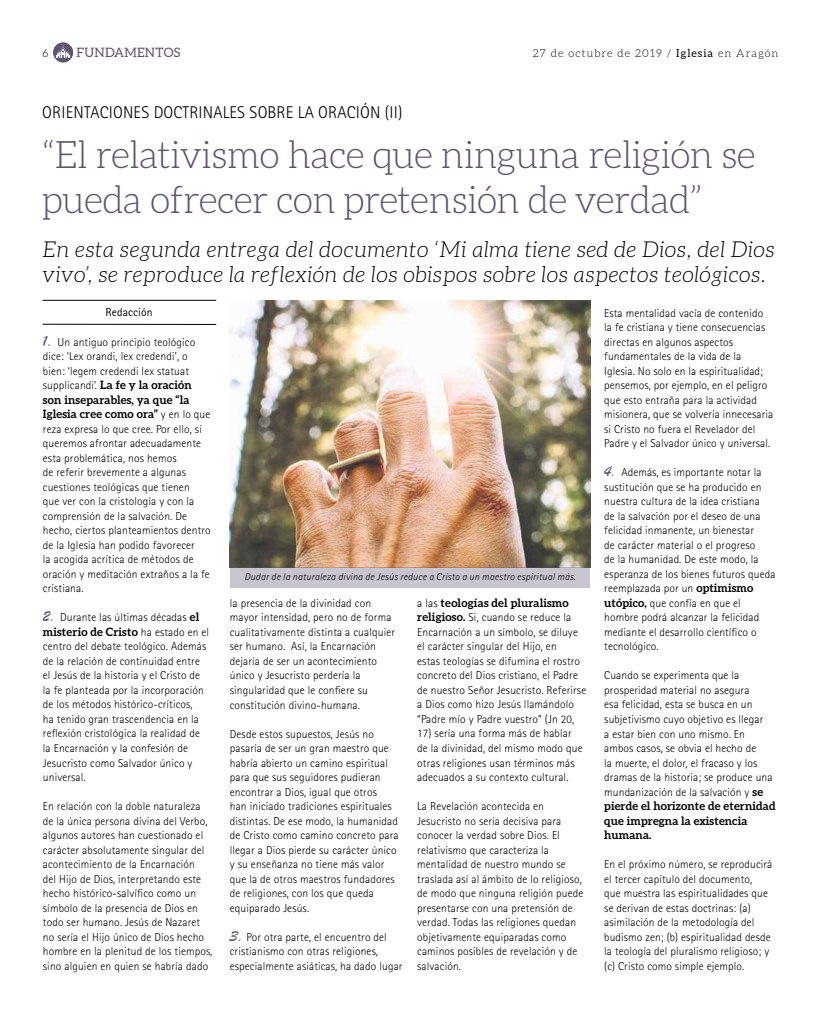
<style>
.page{position:relative;width:820px;height:1021px;background:#fff}
.page>*{position:absolute;margin:0;border:0;box-sizing:border-box;transform-origin:0 0}
.t1{font:300 38px/45.6px "Aleo";letter-spacing:-.02em;color:#5e546e}
.t2{font:italic 300 22px/25px "Aleo";letter-spacing:.025em;color:#000}
.t3{font:300 17px "Rotis Sans Serif";letter-spacing:.01em;color:#000}
.t4{font:13px "Aleo";letter-spacing:.02em;color:#5e546e}
.t5{font:300 11.5px/14.5px "Rotis Sans Serif";letter-spacing:.01em;color:#000}
.t6{font:700 11.5px/14.5px "Aleo";letter-spacing:.01em;color:#000}
.t7{font:11.5px "Rotis Sans Serif";letter-spacing:.01em;color:#000}
.t8{font:300 11px "Aleo";letter-spacing:.1em;color:#000}
.t9{font:300 11px "Aleo";color:#5e546e}
.t10{font:italic 300 10px "Rotis Sans Serif";letter-spacing:.025em;color:#000}
.s1{font-weight:400}
.s2{font-family:"Brush Script";font-weight:400;font-size:16px;color:#5e546e}
.s3{font-family:"Rotis Sans Serif";font-weight:300}
.s4{font-family:"Aleo";font-weight:700}
</style>
<div class="page">
<svg style="left:53px;top:43px;width:20px;height:19px"></svg>
<img style="left:230px;top:300px;width:360px;height:267px">
<hr style="left:43px;top:300px;width:173px;height:1px;background:#000">
<hr style="left:43px;top:324px;width:173px;height:1px;background:#000">
<div style="left:229px;top:567px;width:360px;height:20px;background:#c8c5ce"></div>
<p class="t9" style="left:43px;top:48px;width:7px">6</p>
<p class="t4" style="left:77px;top:45px;width:105px">FUNDAMENTOS</p>
<p class="t8" style="left:532px;top:47px;width:247px">27 de octubre de 2019 / <span class="s1">Iglesia</span> en Aragón</p>
<h3 class="t3" style="left:42px;top:102px;width:361px">ORIENTACIONES DOCTRINALES SOBRE LA ORACIÓN (II)</h3>
<h1 class="t1" style="left:42px;top:131px;width:714px">“El relativismo hace que ninguna religión se pueda ofrecer con pretensión de verdad”</h1>
<h2 class="t2" style="left:43px;top:236px;width:733px">En esta segunda entrega del documento ‘Mi alma tiene sed de Dios, del Dios vivo’, se reproduce la reflexión de los obispos sobre los aspectos teológicos.</h2>
<p class="t7" style="left:106px;top:305px;width:48px">Redacción</p>
<p class="t5" style="left:43px;top:334px;width:154px"><span class="s2">1.</span> Un antiguo principio teológico dice: ‘Lex orandi, lex credendi’, o bien: ‘legem credendi lex statuat</p>
<p class="t6" style="left:43px;top:378px;width:169px"><span class="s3">supplicandi’.</span> La fe y la oración son inseparables, ya que “la<br>Iglesia cree como ora” <span class="s3">y en lo que</span></p>
<p class="t5" style="left:43px;top:421px;width:169px">reza expresa lo que cree. Por ello, si queremos afrontar adecuadamente esta problemática, nos hemos<br>de referir brevemente a algunas cuestiones teológicas que tienen<br>que ver con la cristología y con la comprensión de la salvación. De hecho, ciertos planteamientos dentro de la Iglesia han podido favorecer<br>la acogida acrítica de métodos de oración y meditación extraños a la fe cristiana.</p>
<p class="t5" style="left:43px;top:610px;width:158px"><span class="s2">2.</span> Durante las últimas décadas <span class="s4">el</span></p>
<p class="t6" style="left:43px;top:624px;width:168px">misterio de Cristo <span class="s3">ha estado en el</span></p>
<p class="t5" style="left:43px;top:639px;width:165px">centro del debate teológico. Además de la relación de continuidad entre el Jesús de la historia y el Cristo de la fe planteada por la incorporación de los métodos histórico-críticos, ha tenido gran trascendencia en la reflexión cristológica la realidad de la Encarnación y la confesión de Jesucristo como Salvador único y universal.</p>
<p class="t5" style="left:43px;top:798px;width:171px">En relación con la doble naturaleza de la única persona divina del Verbo, algunos autores han cuestionado el carácter absolutamente singular del acontecimiento de la Encarnación<br>del Hijo de Dios, interpretando este hecho histórico-salvífico como un símbolo de la presencia de Dios en todo ser humano. Jesús de Nazaret no sería el Hijo único de Dios hecho hombre en la plenitud de los tiempos, sino alguien en quien se habría dado</p>
<p class="t10" style="left:244px;top:570px;width:332px">Dudar de la naturaleza divina de Jesús reduce a Cristo a un maestro espiritual más.</p>
<p class="t5" style="left:230px;top:596px;width:167px">la presencia de la divinidad con mayor intensidad, pero no de forma cualitativamente distinta a cualquier ser humano. Así, la Encarnación dejaría de ser un acontecimiento único y Jesucristo perdería la singularidad que le confiere su constitución divino-humana.</p>
<p class="t5" style="left:230px;top:726px;width:170px">Desde estos supuestos, Jesús no pasaría de ser un gran maestro que habría abierto un camino espiritual para que sus seguidores pudieran encontrar a Dios, igual que otros<br>han iniciado tradiciones espirituales distintas. De ese modo, la humanidad de Cristo como camino concreto para llegar a Dios pierde su carácter único y su enseñanza no tiene más valor que la de otros maestros fundadores de religiones, con los que queda equiparado Jesús.</p>
<p class="t5" style="left:230px;top:929px;width:174px"><span class="s2">3.</span> Por otra parte, el encuentro del cristianismo con otras religiones, especialmente asiáticas, ha dado lugar</p>
<p class="t6" style="left:417px;top:595px;width:153px"><span class="s3">a las</span> teologías del pluralismo</p>
<p class="t5" style="left:417px;top:610px;width:170px"><span class="s4">religioso.</span> Si, cuando se reduce la Encarnación a un símbolo, se diluye el carácter singular del Hijo, en<br>estas teologías se difumina el rostro concreto del Dios cristiano, el Padre de nuestro Señor Jesucristo. Referirse a Dios como hizo Jesús llamándolo “Padre mío y Padre vuestro” (Jn 20,</p>
<p class="t5" style="left:417px;top:726px;width:167px">17) sería una forma más de hablar de la divinidad, del mismo modo que otras religiones usan términos más adecuados a su contexto cultural.</p>
<p class="t5" style="left:417px;top:799px;width:167px">La Revelación acontecida en<br>Jesucristo no sería decisiva para conocer la verdad sobre Dios. El relativismo que caracteriza la mentalidad de nuestro mundo se traslada así al ámbito de lo religioso, de modo que ninguna religión puede presentarse con una pretensión de verdad. Todas las religiones quedan objetivamente equiparadas como caminos posibles de revelación y de salvación.</p>
<p class="t5" style="left:604px;top:306px;width:170px">Esta mentalidad vacía de contenido la fe cristiana y tiene consecuencias directas en algunos aspectos fundamentales de la vida de la Iglesia. No solo en la espiritualidad; pensemos, por ejemplo, en el peligro que esto entraña para la actividad misionera, que se volvería innecesaria si Cristo no fuera el Revelador del Padre y el Salvador único y universal.</p>
<p class="t5" style="left:604px;top:465px;width:173px"><span class="s2">4.</span> Además, es importante notar la sustitución que se ha producido en nuestra cultura de la idea cristiana<br>de la salvación por el deseo de una felicidad inmanente, un bienestar<br>de carácter material o el progreso<br>de la humanidad. De este modo, la esperanza de los bienes futuros queda reemplazada por un <span class="s4">optimismo utópico,</span> que confía en que el hombre podrá alcanzar la felicidad mediante el desarrollo científico o tecnológico.</p>
<p class="t5" style="left:604px;top:668px;width:170px">Cuando se experimenta que la prosperidad material no asegura<br>esa felicidad, esta se busca en un subjetivismo cuyo objetivo es llegar<br>a estar bien con uno mismo. En ambos casos, se obvia el hecho de<br>la muerte, el dolor, el fracaso y los dramas de la historia; se produce una mundanización de la salvación y <span class="s4">se</span></p>
<p class="t6" style="left:604px;top:798px;width:173px">pierde el horizonte de eternidad que impregna la existencia humana.</p>
<p class="t5" style="left:604px;top:857px;width:169px">En el próximo número, se reproducirá el tercer capítulo del documento,<br>que muestra las espiritualidades que se derivan de estas doctrinas: (a) asimilación de la metodología del budismo zen; (b) espiritualidad desde la teología del pluralismo religioso; y (c) Cristo como simple ejemplo.</p>
</div>
